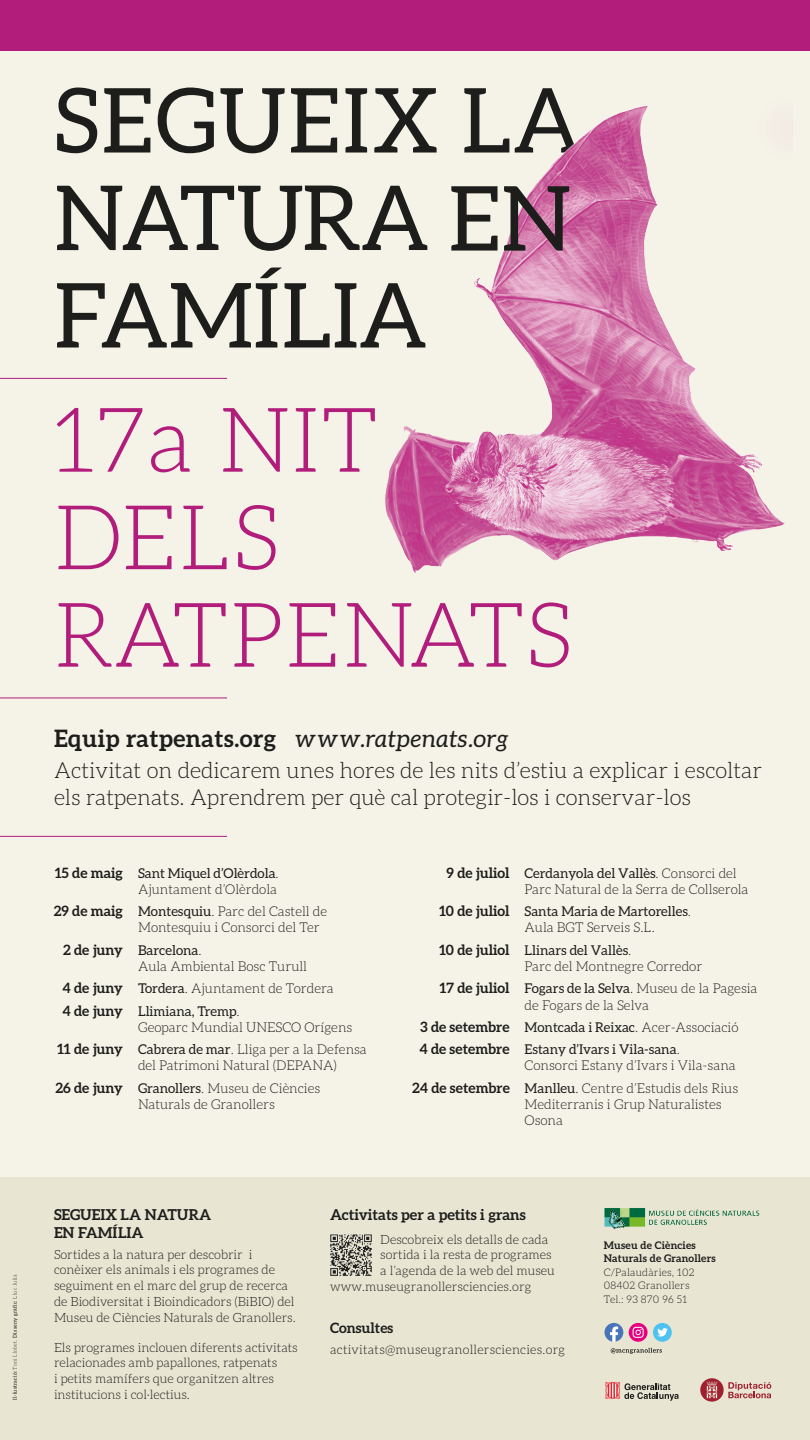
<style>
.page{position:relative;width:810px;height:1440px;background:#f5f3e8}
.page>*{position:absolute;margin:0;border:0;box-sizing:border-box;transform-origin:0 0}
.t1{font:89.78px "Aleo";letter-spacing:-.01em;color:#1d1d1b}
.t2{font:300 89.78px "Aleo";letter-spacing:.02em;color:#b21d7b}
.t3{font:300 89.78px "Aleo";color:#b21d7b}
.t4{font:89.78px "Aleo";letter-spacing:.02em;color:#1d1d1b}
.t5{font:700 24px "Aleo";letter-spacing:.02em;color:#1d1d1b}
.t6{font:300 22.12px/26.5px "Aleo";color:#1d1d1b}
.t7{font:700 15px/18px "Aleo";color:#1d1d1b}
.t8{font:700 14.25px "Aleo";color:#1d1d1b}
.llista_activitats_da{font:300 13.5px/16.2px "Aleo";color:#1d1d1b}
.llista_activitats_da-2{font:13.5px/16.2px "Aleo";color:#1d1d1b}
.t9{font:300 12.75px/15.8px "Aleo";color:#1d1d1b}
.t10{font:300 12.75px "Aleo";letter-spacing:.02em;color:#1d1d1b}
.t11{font:300 10.5px "Aleo";letter-spacing:.02em;color:#1d1d1b}
.t12{font:700 10.5px/13.5px "Aleo";letter-spacing:.02em;color:#1d1d1b}
.t13{font:5.25px "Aleo";letter-spacing:.04em;color:#1d1d1b}
.s1{font-weight:300}
.s2{font-weight:400;font-style:italic}
.s3{font-weight:700;font-size:14.25px}
.s4{font-weight:400}
</style>
<div class="page">
<div style="left:0;top:1178px;width:810px;height:262px;background:#e8e5d3"></div>
<div style="left:0;top:0;width:810px;height:50px;background:#b21d7b"></div>
<hr style="left:0;top:698px;width:227px;height:1px;background:#b21d7b">
<hr style="left:0;top:836px;width:227px;height:1px;background:#b21d7b">
<hr style="left:0;top:378px;width:227px;height:1px;background:#b21d7b">
<img style="left:604px;top:1208px;width:156px;height:21px">
<svg style="left:629px;top:1323px;width:19px;height:19px"></svg>
<svg style="left:633px;top:1327px;width:11px;height:11px"></svg>
<svg style="left:605px;top:1323px;width:18px;height:19px"></svg>
<div style="left:653px;top:1323px;width:19px;height:19px;background:#4ec2f1;border-radius:50%"></div>
<svg style="left:657px;top:1328px;width:11px;height:9px"></svg>
<svg style="left:611px;top:1348px;width:51px;height:6px"></svg>
<svg style="left:700px;top:1378px;width:71px;height:24px"></svg>
<svg style="left:605px;top:1382px;width:74px;height:19px"></svg>
<img style="left:330px;top:1234px;width:42px;height:42px">
<img style="left:385px;top:106px;width:400px;height:467px">
<p class="t13" style="left:12px;top:1400px;width:127px;rotate:-90deg">Il·lustració: <span class="s1">Toni Llobet.</span> Disseny gràfic: <span class="s1">Lluc Julià</span></p>
<p class="t4" style="left:54px;top:70px;width:529px">SEGUEIX LA</p>
<p class="t1" style="left:54px;top:168px;width:518px">NATURA EN</p>
<p class="t1" style="left:54px;top:265px;width:375px">FAMÍLIA</p>
<p class="t2" style="left:54px;top:391px;width:325px">17a NIT</p>
<p class="t2" style="left:54px;top:489px;width:227px">DELS</p>
<p class="t3" style="left:54px;top:586px;width:520px">RATPENATS</p>
<p class="t5" style="left:54px;top:725px;width:456px">Equip ratpenats.org <span class="s2">www.ratpenats.org</span></p>
<p class="t6" style="left:54px;top:757px;width:710px">Activitat on dedicarem unes hores de les nits d’estiu a explicar i escoltar els ratpenats. Aprendrem per què cal protegir-los i conservar-los</p>
<p class="llista_activitats_da" style="left:55px;top:865px;width:225px;text-align:right"><span class="s3">15 de maig</span> <span class="s4">Sant Miquel d’Olèrdola</span>.<br>Ajuntament d’Olèrdola</p>
<p class="llista_activitats_da" style="left:138px;top:903px;width:191px;text-indent:-84px"><span class="s3">29 de maig</span> <span class="s4">Montesquiu</span>. Parc del Castell de<br>Montesquiu i Consorci del Ter</p>
<p class="llista_activitats_da" style="left:138px;top:942px;width:170px;text-indent:-75px"><span class="s3">2 de juny</span> <span class="s4">Barcelona</span>.<br>Aula Ambiental Bosc Turull</p>
<p class="llista_activitats_da" style="left:62px;top:980px;width:273px"><span class="s3">4 de juny</span> <span class="s4">Tordera</span>. Ajuntament de Tordera</p>
<p class="llista_activitats_da" style="left:138px;top:1003px;width:216px;text-indent:-76px"><span class="s3">4 de juny</span> <span class="s4">Llimiana, Tremp</span>.<br>Geoparc Mundial UNESCO Orígens</p>
<p class="llista_activitats_da" style="left:138px;top:1041px;width:230px;text-indent:-81px"><span class="s3">11 de juny</span> <span class="s4">Cabrera de mar</span>. Lliga per a la Defensa del Patrimoni Natural (DEPANA)</p>
<p class="llista_activitats_da" style="left:138px;top:1080px;width:184px;text-indent:-83px"><span class="s3">26 de juny</span> <span class="s4">Granollers</span>. Museu de Ciències<br>Naturals de Granollers</p>
<p class="llista_activitats_da" style="left:525px;top:865px;width:226px;text-indent:-78px"><span class="s3">9 de juliol</span> <span class="s4">Cerdanyola del Vallès</span>. Consorci del<br>Parc Natural de la Serra de Collserola</p>
<p class="llista_activitats_da-2" style="left:525px;top:903px;width:168px;text-indent:-85px"><span class="s3">10 de juliol</span> Santa Maria de Martorelles<span class="s1">.<br>Aula BGT Serveis S.L.</span></p>
<p class="llista_activitats_da" style="left:525px;top:942px;width:179px;text-indent:-85px"><span class="s3">10 de juliol</span> <span class="s4">Llinars del Vallès</span>.<br>Parc del Montnegre Corredor</p>
<p class="llista_activitats_da" style="left:525px;top:980px;width:234px;text-indent:-85px"><span class="s3">17 de juliol</span> <span class="s4">Fogars de la Selva</span>. Museu de la Pagesia de Fogars de la Selva</p>
<p class="llista_activitats_da" style="left:420px;top:1019px;width:320px"><span class="s3">3 de setembre</span> <span class="s4">Montcada i Reixac</span>. Acer-Associació</p>
<p class="llista_activitats_da" style="left:525px;top:1041px;width:213px;text-indent:-105px"><span class="s3">4 de setembre</span> <span class="s4">Estany d’Ivars i Vila-sana</span>.<br>Consorci Estany d’Ivars i Vila-sana</p>
<p class="llista_activitats_da" style="left:525px;top:1080px;width:215px;text-indent:-112px"><span class="s3">24 de setembre</span> <span class="s4">Manlleu</span>. Centre d’Estudis dels Rius<br>Mediterranis i Grup Naturalistes<br>Osona</p>
<p class="t7" style="left:54px;top:1206px;width:159px">SEGUEIX LA NATURA<br>EN FAMÍLIA</p>
<p class="t9" style="left:54px;top:1246px;width:243px">Sortides a la natura per descobrir i conèixer els animals i els programes de seguiment en el marc del grup de recerca de Biodiversitat i Bioindicadors (BiBIO) del Museu de Ciències Naturals de Granollers.</p>
<p class="t9" style="left:54px;top:1339px;width:245px">Els programes inclouen diferents activitats relacionades amb papallones, ratpenats<br>i petits mamífers que organitzen altres institucions i col·lectius.</p>
<p class="t7" style="left:330px;top:1206px;width:197px">Activitats per a petits i grans</p>
<p class="t9" style="left:380px;top:1231px;width:176px">Descobreix els detalls de cada sortida i la resta de programes a l’agenda de la web del museu</p>
<p class="t9" style="left:330px;top:1278px;width:203px">www.museugranollersciencies.org</p>
<p class="t8" style="left:330px;top:1319px;width:65px">Consultes</p>
<p class="t10" style="left:330px;top:1342px;width:237px">activitats@museugranollersciencies.org</p>
<p class="t12" style="left:604px;top:1238px;width:114px">Museu de Ciències<br>Naturals de Granollers</p>
<p class="t11" style="left:604px;top:1266px;width:92px">C/Palaudàries, 102</p>
<p class="t11" style="left:604px;top:1280px;width:87px">08402 Granollers</p>
<p class="t11" style="left:604px;top:1293px;width:85px">Tel.: 93 870 96 51</p>
</div>
